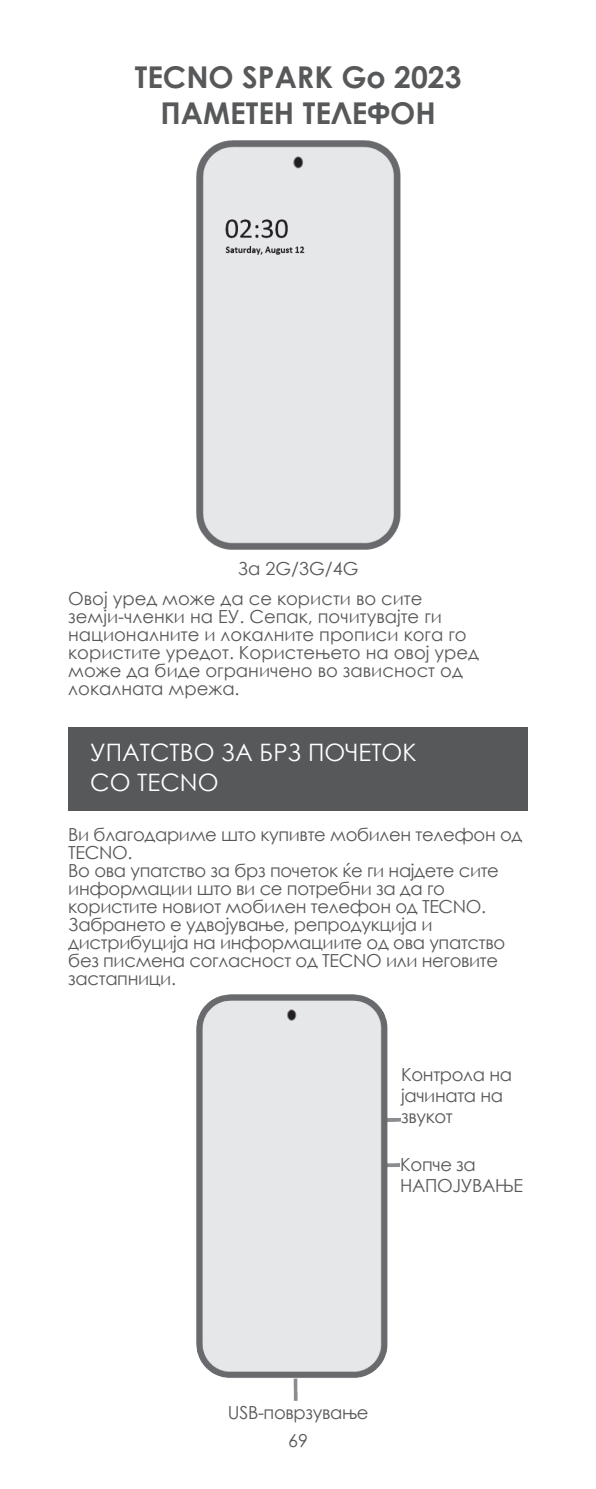
<style>
.page{position:relative;width:596px;height:1489px;background:#fff}
.page>*{position:absolute;margin:0;border:0;box-sizing:border-box;transform-origin:0 0}
.t1{font:700 30px/36px "Century Gothic";color:#57585a;text-align:center}
.t2{font:24px/30px "Century Gothic";color:#fff}
.t3{font:18px/18px "Century Gothic";letter-spacing:-.02em;color:#57585a}
.t4{font:18px/18px "Century Gothic";color:#57585a}
</style>
<div class="page">
<div style="left:68px;top:727px;width:460px;height:83px;background:#57585a"></div>
<img style="left:196px;top:141px;width:204px;height:408px">
<img style="left:196px;top:994px;width:204px;height:405px">
<h1 class="t1" style="left:135px;top:58px;width:328px">TECNO SPARK Go 2023<br>ПАМЕТЕН ТЕЛЕФОН</h1>
<p class="t3" style="left:237px;top:559px;width:122px">За 2G/3G/4G</p>
<p class="t4" style="left:68px;top:589px;width:412px">Овој уред може да се користи во сите земји-членки на ЕУ. Сепак, почитувајте ги националните и локалните прописи кога го користите уредот. Користењето на овој уред може да биде ограничено во зависност од локалната мрежа.</p>
<h2 class="t2" style="left:90px;top:737px;width:328px">УПАТСТВО ЗА БРЗ ПОЧЕТОК<br>СО TECNO</h2>
<p class="t3" style="left:68px;top:825px;width:455px">Ви благодариме што купивте мобилен телефон од TECNO.<br>Во ова упатство за брз почеток ќе ги најдете сите информации што ви се потребни за да го користите новиот мобилен телефон од TECNO.<br>Забрането е удвојување, репродукција и дистрибуција на информациите од ова упатство без писмена согласност од TECNO или неговите застапници.</p>
<p class="t3" style="left:401px;top:1063px;width:112px;line-height:21px">Контрола на јачината на звукот</p>
<p class="t3" style="left:400px;top:1153px;width:124px;line-height:21px">Копче за<br>НАПОЈУВАЊЕ</p>
<p class="t3" style="left:228px;top:1402px;width:142px">USB-поврзување</p>
<p class="t3" style="left:288px;top:1430px;width:21px">69</p>
</div>
